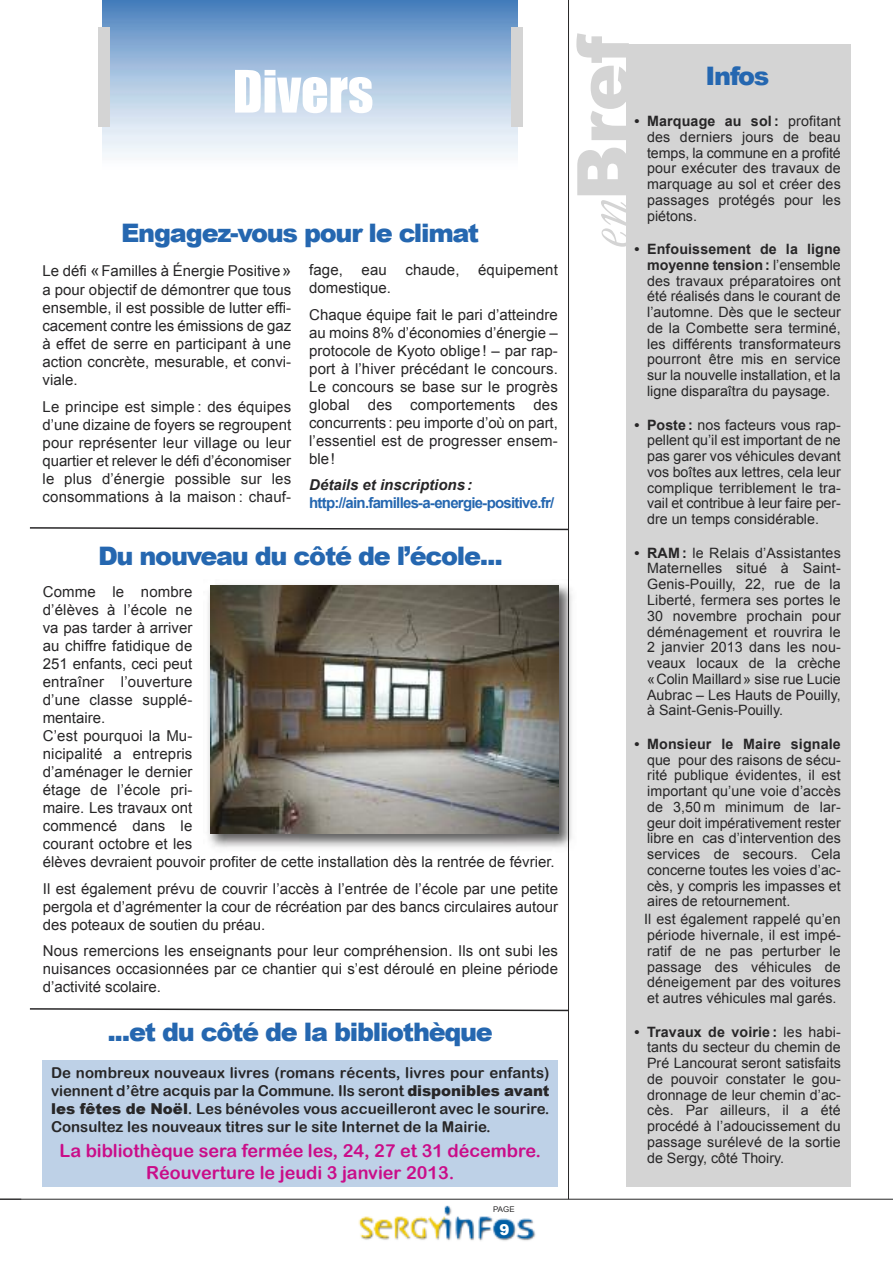
<style>
.page{position:relative;width:893px;height:1263px;background:#fff}
.page>*{position:absolute;margin:0;border:0;box-sizing:border-box;transform-origin:0 0}
.t1{font:900 72px "Arial";color:#d4d4d4}
.t2{font:54px "Impact";color:#fff}
.t3{font:900 25.5px "Arial";letter-spacing:-.05em;color:#2567b0}
.t4{font:18px/21.6px "Arial Rounded MT Bold";color:#ca0d89;text-align:center}
.t5{font:15px/18px "Arial";letter-spacing:.005em;color:#272627;text-align:justify}
.t6{font:15px/18px "Arial Rounded MT Bold";color:#272627;text-align:justify}
.t7{font:700 15px "Arial";letter-spacing:-.05em;color:#2567b0}
.t8{font:italic 700 15px "Arial";color:#272627}
.t9{font:900 15px "Arial";color:#fff}
.t10{font:14.25px/15.8px "Arial";color:#272627;text-align:justify}
.t11{font:700 14.25px "Arial";letter-spacing:.01em;color:#272627}
.t12{font:7.8px "Arial";color:#272627}
.s1{font-size:108px;color:#d4d4d4}
.s2{font-size:16.5px}
.s3{font-family:"Arial";font-weight:900}
.s4{font-family:"Garamond";font-weight:400;font-style:italic;font-size:69px}
.s5{font-weight:700}
</style>
<div class="page">
<img style="left:358px;top:1205px;width:178px;height:36px">
<div style="left:626px;top:44px;width:224px;height:1142px;background:#d4d4d4"></div>
<hr style="left:0;top:1199px;width:893px;height:1px;background:#272627">
<hr style="left:568px;top:0;width:1px;height:1199px;background:#272627">
<svg style="left:0;top:1199px;width:21px;height:1px"></svg>
<svg style="left:29px;top:527px;width:539px;height:4px"></svg>
<svg style="left:29px;top:1008px;width:539px;height:4px"></svg>
<img style="left:208px;top:584px;width:364px;height:264px">
<img style="left:568px;top:584px;width:1px;height:264px">
<img style="left:210px;top:586px;width:348px;height:247px">
<img style="left:103px;top:0;width:415px;height:157px">
<div style="left:43px;top:1060px;width:515px;height:126px;background:#bed1e7"></div>
<h2 class="t2" style="left:89px;top:58px;width:444px"><span class="s1">|</span> Divers <span class="s1">|</span></h2>
<h3 class="t3" style="left:121px;top:214px;width:359px">Engagez-vous pour le climat</h3>
<p class="t5" style="left:43px;top:262px;width:250px">Le défi <span class="s2">«</span>Familles à énergie positive<span class="s2">» </span>a pour objectif de démontrer que tous ensemble, il est possible de lutter effi&shy;cacement contre les émissions de gaz à effet de serre en participant à une action concrète, mesurable, et convi&shy;viale.</p>
<p class="t5" style="left:43px;top:397px;width:250px">Le principe est simple : des équipes d’une dizaine de foyers se regroupent pour représenter leur village ou leur quartier et relever le défi d’économiser le plus d’énergie possible sur les consommations à la maison : chauf-</p>
<p class="t5" style="left:309px;top:261px;width:250px">fage, eau chaude, équipement domestique.</p>
<p class="t5" style="left:309px;top:306px;width:250px">Chaque équipe fait le pari d’atteindre au moins 8% d’économies d’énergie – protocole de Kyoto oblige ! – par rap&shy;port à l’hiver précédant le concours.<br>Le concours se base sur le progrès global des comportements des concurrents : peu importe d’où on part, l’essentiel est de progresser ensem&shy;ble!</p>
<p class="t8" style="left:309px;top:477px;width:165px">Détails et inscriptions :</p>
<p class="t7" style="left:309px;top:495px;width:247px">http://ain.familles-a-energie-positive.fr/</p>
<h3 class="t3" style="left:98px;top:537px;width:406px">Du nouveau du côté de l’école...</h3>
<p class="t5" style="left:43px;top:583px;width:513px;text-align:left">Comme le nombre<br>d’élèves à l’école ne<br>va pas tarder à arriver<br>au chiffre fatidique de<br>251 enfants, ceci peut<br>entraîner l’ouverture<br>d’une classe supplé-<br>mentaire.<br>C’est pourquoi la Mu-<br>nicipalité a entrepris<br>d’aménager le dernier<br>étage de l’école pri-<br>maire. Les travaux ont<br>commencé dans le<br>courant octobre et les<br>élèves devraient pouvoir profiter de cette installation dès la rentrée de février.</p>
<p class="t5" style="left:43px;top:880px;width:517px">Il est également prévu de couvrir l’accès à l’entrée de l’école par une petite pergola et d’agrémenter la cour de récréation par des bancs circulaires autour des poteaux de soutien du préau.</p>
<p class="t5" style="left:43px;top:942px;width:517px">Nous remercions les enseignants pour leur compréhension. Ils ont subi les nuisances occasionnées par ce chantier qui s’est déroulé en pleine période d’activité scolaire.</p>
<h3 class="t3" style="left:107px;top:1013px;width:387px">...et du côté de la bibliothèque</h3>
<p class="t6" style="left:51px;top:1064px;width:500px">De nombreux nouveaux livres (romans récents, livres pour enfants) viennent d’être acquis par la Commune. Ils seront <span class="s3">disponibles avant les fêtes de Noël</span>. Les bénévoles vous accueilleront avec le sourire.<br>Consultez les nouveaux titres sur le site Internet de la Mairie.</p>
<p class="t4" style="left:60px;top:1139px;width:483px">La bibliothèque sera fermée les, 24, 27 et 31 décembre.<br>Réouverture le jeudi 3 janvier 2013.</p>
<p class="t12" style="left:493px;top:1205px;width:23px">pAGE</p>
<p class="t9" style="left:499px;top:1218px;width:12px">9</p>
<h1 class="t1" style="left:550px;top:250px;width:218px;rotate:-90deg"><span class="s4">en</span>Bref</h1>
<h3 class="t3" style="left:706px;top:57px;width:65px">Infos</h3>
<p class="t10" style="left:647px;top:113px;width:195px;text-indent:-13px"><span class="s5">• Marquage au sol:</span> profitant des derniers jours de beau temps, la commune en a profité pour exécuter des travaux de marquage au sol et créer des passages protégés pour les piétons.</p>
<p class="t10" style="left:647px;top:241px;width:195px;text-indent:-13px"><span class="s5">• Enfouissement de la ligne moyenne tension:</span> l’ensemble des travaux préparatoires ont été réalisés dans le courant de l’automne. dès que le secteur de la Combette sera terminé, les différents transformateurs pourront être mis en service sur la nouvelle installation, et la ligne disparaîtra du paysage.</p>
<p class="t10" style="left:647px;top:417px;width:195px;text-indent:-13px"><span class="s5">• Poste :</span> nos facteurs vous rap&shy;pellent qu’il est important de ne pas garer vos véhicules devant vos boîtes aux lettres, cela leur complique terriblement le tra&shy;vail et contribue à leur faire per&shy;dre un temps considérable.</p>
<p class="t10" style="left:647px;top:545px;width:195px;text-indent:-13px"><span class="s5">• RAM:</span> le Relais d’Assistantes Maternelles situé à Saint-Genis-pouilly, 22, rue de la Liberté, fermera ses portes le 30 novembre prochain pour déménagement et rouvrira le 2 janvier 2013 dans les nou&shy;veaux locaux de la crèche «Colin Maillard» sise rue Lucie Aubrac – Les hauts de pouilly, à Saint-Genis-pouilly.</p>
<p class="t11" style="left:634px;top:736px;width:208px">• Monsieur le Maire signale</p>
<p class="t10" style="left:647px;top:752px;width:195px">que pour des raisons de sécu&shy;rité publique évidentes, il est important qu’une voie d’accès de 3,50 m minimum de lar&shy;geur doit impérativement rester libre en cas d’intervention des services de secours. Cela concerne toutes les voies d’ac&shy;cès, y compris les impasses et aires de retournement.</p>
<p class="t10" style="left:644px;top:911px;width:198px">Il est également rappelé qu’en période hivernale, il est impé&shy;ratif de ne pas perturber le passage des véhicules de déneigement par des voitures et autres véhicules mal garés.</p>
<p class="t10" style="left:647px;top:1024px;width:195px;text-indent:-13px"><span class="s5">• Travaux de voirie :</span> les habi&shy;tants du secteur du chemin de pré Lancourat seront satisfaits de pouvoir constater le gou&shy;dronnage de leur chemin d’ac&shy;cès. par ailleurs, il a été procédé à l’adoucissement du passage surélevé de la sortie de Sergy, côté Thoiry.</p>
</div>
